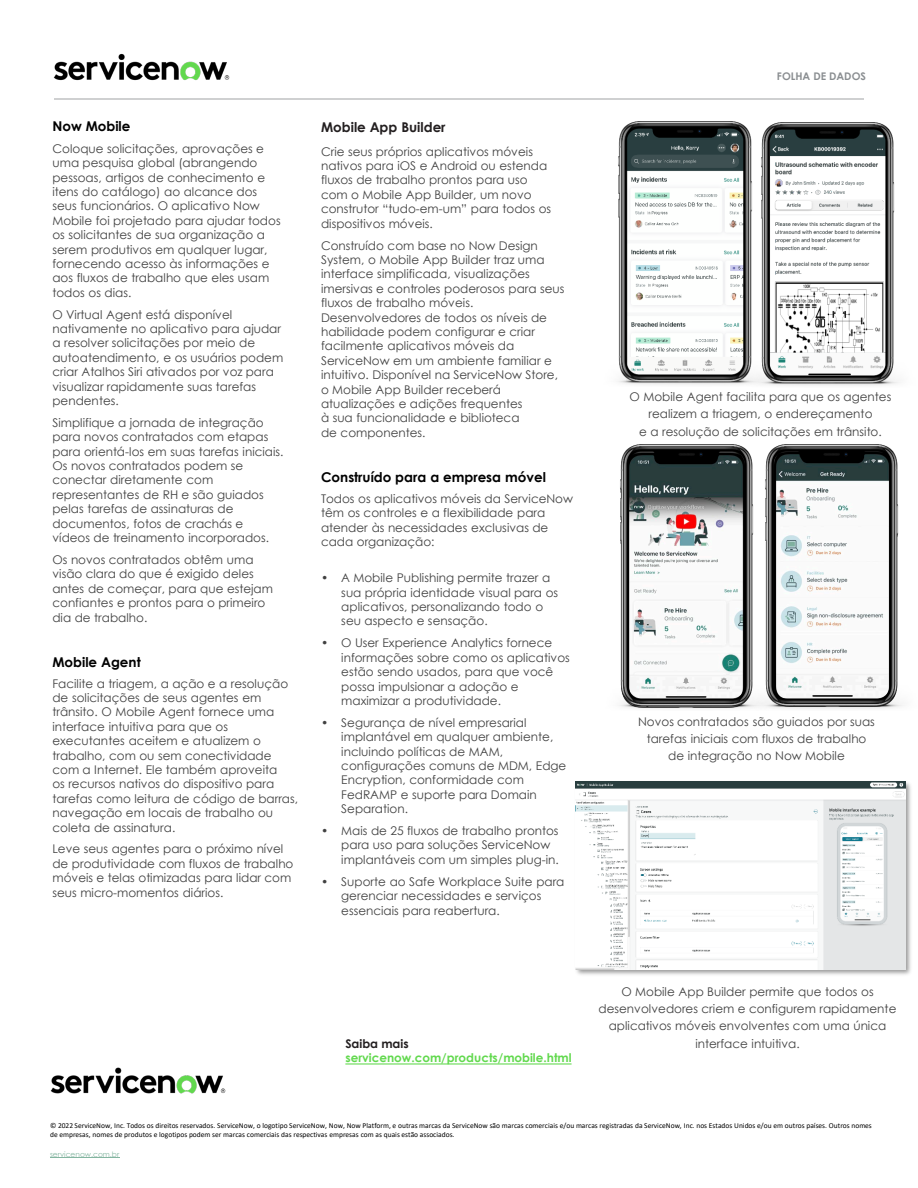
<style>
.page{position:relative;width:918px;height:1188px;background:#fff}
.page>*{position:absolute;margin:0;border:0;box-sizing:border-box;transform-origin:0 0}
.t1{font:700 13.5px "Century Gothic";color:#000}
.t2{font:700 13.5px "Century Gothic";color:#231f20}
.t3{font:12px/14.4px "Century Gothic";color:#414141}
.t4{font:700 12px/14.4px "Century Gothic";color:#62d94e}
.t5{font:700 10.5px "Century Gothic";color:#8a8e91}
.t6{font:7.5px/9px "Calibri";color:#000}
.t7{font:7.5px "Century Gothic";color:#83b5a0}
.s1{color:#231f20}
</style>
<div class="page">
<hr style="left:54px;top:99px;width:810px;height:1px;background:#a1a2a5">
<hr style="left:50px;top:1158px;width:69px;height:1px;background:#83b5a0">
<svg style="left:345px;top:1063px;width:227px;height:2px"></svg>
<img style="left:618px;top:121px;width:119px;height:264px">
<img style="left:777px;top:445px;width:126px;height:264px">
<img style="left:619px;top:445px;width:158px;height:264px">
<img style="left:575px;top:781px;width:336px;height:194px">
<img style="left:576px;top:781px;width:329px;height:189px">
<img style="left:50px;top:1067px;width:176px;height:27px">
<img style="left:53px;top:53px;width:177px;height:28px">
<img style="left:737px;top:122px;width:162px;height:264px">
<p class="t1" style="left:52px;top:115px;width:80px">Now Mobile</p>
<p class="t3" style="left:52px;top:141px;width:230px">Coloque solicitações, aprovações e uma pesquisa global (abrangendo pessoas, artigos de conhecimento e itens do catálogo) ao alcance dos seus funcionários. O aplicativo Now Mobile foi projetado para ajudar todos os solicitantes de sua organização a serem produtivos em qualquer lugar, fornecendo acesso às informações e aos fluxos de trabalho que eles usam todos os dias.</p>
<p class="t3" style="left:52px;top:307px;width:232px">O Virtual Agent está disponível nativamente no aplicativo para ajudar a resolver solicitações por meio de autoatendimento, e os usuários podem criar Atalhos Siri ativados por voz para visualizar rapidamente suas tarefas pendentes.</p>
<p class="t3" style="left:52px;top:415px;width:233px">Simplifique a jornada de integração para novos contratados com etapas para orientá-los em suas tarefas iniciais.<br>Os novos contratados podem se conectar diretamente com representantes de RH e são guiados pelas tarefas de assinaturas de documentos, fotos de crachás e vídeos de treinamento incorporados.</p>
<p class="t3" style="left:52px;top:552px;width:222px">Os novos contratados obtêm uma visão clara do que é exigido deles antes de começar, para que estejam confiantes e prontos para o primeiro dia de trabalho.</p>
<p class="t1" style="left:52px;top:652px;width:90px">Mobile Agent</p>
<p class="t3" style="left:52px;top:676px;width:247px">Facilite a triagem, a ação e a resolução de solicitações de seus agentes em trânsito. O Mobile Agent fornece uma interface intuitiva para que os executantes aceitem e atualizem o trabalho, com ou sem conectividade com a Internet. Ele também aproveita<br>os recursos nativos do dispositivo para tarefas como leitura de código de barras, navegação em locais de trabalho ou coleta de assinatura.</p>
<p class="t3" style="left:52px;top:842px;width:243px">Leve seus agentes para o próximo nível de produtividade com fluxos de trabalho móveis e telas otimizadas para lidar com seus micro-momentos diários.</p>
<p class="t2" style="left:321px;top:117px;width:126px">Mobile App Builder</p>
<p class="t3" style="left:321px;top:144px;width:232px">Crie seus próprios aplicativos móveis nativos para iOS e Android ou estenda fluxos de trabalho prontos para uso com o Mobile App Builder, um novo construtor “tudo-em-um” para todos os dispositivos móveis.</p>
<p class="t3" style="left:321px;top:238px;width:245px">Construído com base no Now Design System, o Mobile App Builder traz uma interface simplificada, visualizações imersivas e controles poderosos para seus fluxos de trabalho móveis.<br>Desenvolvedores de todos os níveis de habilidade podem configurar e criar facilmente aplicativos móveis da ServiceNow em um ambiente familiar e intuitivo. Disponível na ServiceNow Store, o Mobile App Builder receberá atualizações e adições frequentes<br>à sua funcionalidade e biblioteca<br>de componentes.</p>
<p class="t1" style="left:321px;top:467px;width:226px">Construído para a empresa móvel</p>
<p class="t3" style="left:321px;top:491px;width:254px">Todos os aplicativos móveis da ServiceNow têm os controles e a flexibilidade para atender às necessidades exclusivas de cada organização:</p>
<p class="t3" style="left:341px;top:570px;width:218px;text-indent:-20px">• A Mobile Publishing permite trazer a sua própria identidade visual para os aplicativos, personalizando todo o seu aspecto e sensação.</p>
<p class="t3" style="left:341px;top:636px;width:230px;text-indent:-20px">• O User Experience Analytics fornece informações sobre como os aplicativos estão sendo usados, para que você possa impulsionar a adoção e maximizar a produtividade.</p>
<p class="t3" style="left:341px;top:715px;width:227px;text-indent:-20px">• Segurança de nível empresarial implantável em qualquer ambiente, incluindo políticas de MAM, configurações comuns de MDM, Edge<br>Encryption, conformidade com<br>FedRAMP e suporte para Domain<br>Separation.</p>
<p class="t3" style="left:341px;top:823px;width:219px;text-indent:-20px">• Mais de 25 fluxos de trabalho prontos para uso para soluções ServiceNow implantáveis com um simples plug-in.</p>
<p class="t3" style="left:341px;top:874px;width:225px;text-indent:-20px">• Suporte ao Safe Workplace Suite para gerenciar necessidades e serviços essenciais para reabertura.</p>
<p class="t5" style="left:777px;top:68px;width:90px">FOLHA DE DADOS</p>
<p class="t3" style="left:630px;top:388px;width:263px;line-height:17.2px;text-align:center">O Mobile Agent facilita para que os agentes realizem a triagem, o endereçamento<br>e a resolução de solicitações em trânsito.</p>
<p class="t3" style="left:638px;top:713px;width:238px;line-height:17.2px;text-align:center">Novos contratados são guiados por suas tarefas iniciais com fluxos de trabalho de integração no Now Mobile</p>
<p class="t4" style="left:345px;top:1036px;width:228px"><span class="s1">Saiba mais </span>servicenow.com/products/mobile.html</p>
<p class="t3" style="left:599px;top:983px;width:299px;line-height:17.2px;text-align:center">O Mobile App Builder permite que todos os desenvolvedores criem e configurem rapidamente aplicativos móveis envolventes com uma única interface intuitiva.</p>
<p class="t6" style="left:50px;top:1121px;width:823px">© 2022 ServiceNow, Inc. Todos os direitos reservados. ServiceNow, o logotipo ServiceNow, Now, Now Platform, e outras marcas da ServiceNow são marcas comerciais e/ou marcas registradas da ServiceNow, Inc. nos Estados Unidos e/ou em outros países. Outros nomes de empresas, nomes de produtos e logotipos podem ser marcas comerciais das respectivas empresas com as quais estão associados.</p>
<p class="t7" style="left:50px;top:1149px;width:71px">servicenow.com.br</p>
</div>
